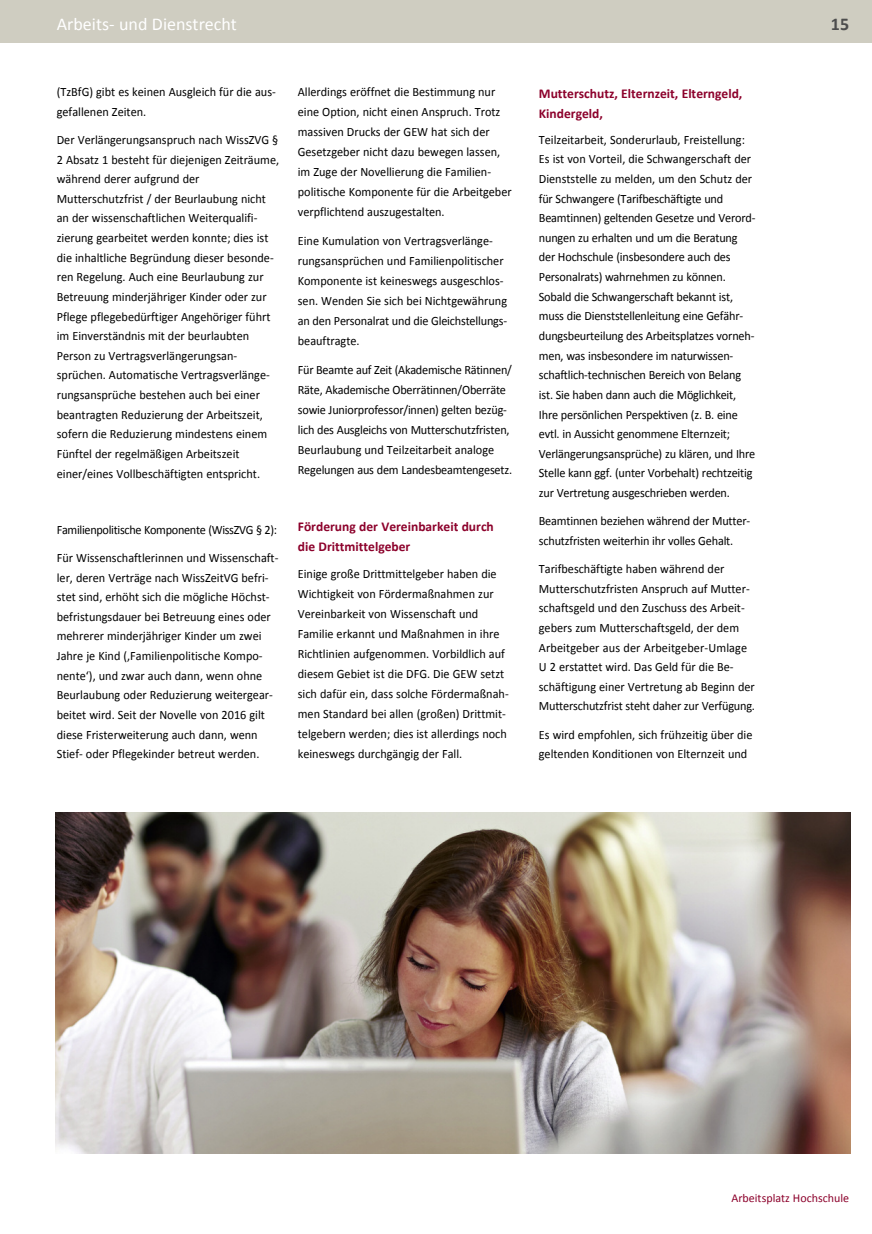
<style>
.page{position:relative;width:872px;height:1234px;background:#fff}
.page>*{position:absolute;margin:0;border:0;box-sizing:border-box;transform-origin:0 0}
.t1{font:18px "Calibri";color:#fff}
.t2{font:700 18px "Calibri";color:#4d4d4d}
.t3{font:700 13.5px/20.1px "Calibri";color:#8c002b}
.t4{font:12.75px/19.6px "Calibri";color:#000;scale:.96 1}
.t5{font:12.75px "Calibri";letter-spacing:-.025em;color:#000;scale:.96 1}
.t6{font:12px "Calibri";color:#8c002b}
</style>
<div class="page">
<div style="left:0;top:0;width:872px;height:43px;background:#cfcdc1"></div>
<img style="left:55px;top:812px;width:795px;height:341px">
<h1 class="t1" style="left:57px;top:13px;width:182px">Arbeits- und Dienstrecht</h1>
<p class="t4" style="left:57px;top:82px;width:230px">(TzBfG) gibt es keinen Ausgleich für die aus&shy;gefallenen Zeiten.</p>
<p class="t4" style="left:57px;top:130px;width:233px">Der Verlängerungsanspruch nach WissZVG § 2 Absatz 1 besteht für diejenigen Zeiträume, während derer aufgrund der Mutterschutzfrist / der Beurlaubung nicht an der wissenschaftlichen Weiterqualifi&shy;zierung gearbeitet werden konnte; dies ist die inhaltliche Begründung dieser besonde&shy;ren Regelung. Auch eine Beurlaubung zur Betreuung minderjähriger Kinder oder zur Pflege pflegebedürftiger Angehöriger führt im Einverständnis mit der beurlaubten Person zu Vertragsverlängerungsan&shy;sprüchen. Automatische Vertragsverlänge&shy;rungsansprüche bestehen auch bei einer beantragten Reduzierung der Arbeitszeit, sofern die Reduzierung mindestens einem Fünftel der regelmäßigen Arbeitszeit einer/eines Vollbeschäftigten entspricht.</p>
<p class="t5" style="left:57px;top:521px;width:231px">Familienpolitische Komponente (WissZVG § 2):</p>
<p class="t4" style="left:57px;top:547px;width:232px">Für Wissenschaftlerinnen und Wissenschaft&shy;ler, deren Verträge nach WissZeitVG befri&shy;stet sind, erhöht sich die mögliche Höchst&shy;befristungsdauer bei Betreuung eines oder mehrerer minderjähriger Kinder um zwei Jahre je Kind (‚Familienpolitische Kompo&shy;nente‘), und zwar auch dann, wenn ohne Beurlaubung oder Reduzierung weitergear&shy;beitet wird. Seit der Novelle von 2016 gilt diese Fristerweiterung auch dann, wenn Stief- oder Pflegekinder betreut werden.</p>
<p class="t4" style="left:298px;top:82px;width:224px;line-height:20.1px">Allerdings eröffnet die Bestimmung nur eine Option, nicht einen Anspruch. Trotz massiven Drucks der GEW hat sich der Gesetzgeber nicht dazu bewegen lassen, im Zuge der Novellierung die Familien&shy;politische Komponente für die Arbeitgeber verpflichtend auszugestalten.</p>
<p class="t4" style="left:298px;top:230px;width:220px;line-height:20.1px">Eine Kumulation von Vertragsverlänge&shy;rungsansprüchen und Familienpolitischer Komponente ist keineswegs ausgeschlos&shy;sen. Wenden Sie sich bei Nichtgewährung an den Personalrat und die Gleichstellungs - beauftragte.</p>
<p class="t4" style="left:298px;top:359px;width:225px;line-height:20.1px">Für Beamte auf Zeit (Akademische Rätinnen/ Räte, Akademische Oberrätinnen/Oberräte sowie Juniorprofessor/innen) gelten bezüg&shy;lich des Ausgleichs von Mutterschutzfristen, Beurlaubung und Teilzeitarbeit analoge Regelungen aus dem Landesbeamtengesetz.</p>
<p class="t3" style="left:298px;top:516px;width:197px">Förderung der Vereinbarkeit durch die Drittmittelgeber</p>
<p class="t4" style="left:298px;top:563px;width:221px;line-height:20.1px">Einige große Drittmittelgeber haben die Wichtigkeit von Fördermaßnahmen zur Vereinbarkeit von Wissenschaft und Familie erkannt und Maßnahmen in ihre Richtlinien aufgenommen. Vorbildlich auf diesem Gebiet ist die DFG. Die GEW setzt sich dafür ein, dass solche Fördermaßnah&shy;men Standard bei allen (großen) Drittmit&shy;telgebern werden; dies ist allerdings noch keineswegs durchgängig der Fall.</p>
<p class="t3" style="left:539px;top:84px;width:205px;line-height:19.6px">Mutterschutz, Elternzeit, Elterngeld,<br>Kindergeld,</p>
<p class="t4" style="left:539px;top:129px;width:227px">Teilzeitarbeit, Sonderurlaub, Freistellung:<br>Es ist von Vorteil, die Schwangerschaft der Dienststelle zu melden, um den Schutz der für Schwangere (Tarifbeschäftigte und Beamtinnen) geltenden Gesetze und Verord&shy;nungen zu erhalten und um die Beratung der Hochschule (insbesondere auch des Personalrats) wahrnehmen zu können.<br>Sobald die Schwangerschaft bekannt ist, muss die Dienststellenleitung eine Gefähr&shy;dungsbeurteilung des Arbeitsplatzes vorneh&shy;men, was insbesondere im naturwissen&shy;schaftlich-technischen Bereich von Belang ist. Sie haben dann auch die Möglichkeit, Ihre persönlichen Perspektiven (z. B. eine evtl. in Aussicht genommene Elternzeit; Verlängerungsansprüche) zu klären, und Ihre Stelle kann ggf. (unter Vorbehalt) rechtzeitig zur Vertretung ausgeschrieben werden.</p>
<p class="t4" style="left:539px;top:511px;width:222px">Beamtinnen beziehen während der Mutter&shy;schutzfristen weiterhin ihr volles Gehalt.</p>
<p class="t4" style="left:539px;top:558px;width:227px">Tarifbeschäftigte haben während der Mutterschutzfristen Anspruch auf Mutter&shy;schaftsgeld und den Zuschuss des Arbeit&shy;gebers zum Mutterschaftsgeld, der dem Arbeitgeber aus der Arbeitgeber-Umlage U 2 erstattet wird. Das Geld für die Be&shy;schäftigung einer Vertretung ab Beginn der Mutterschutzfrist steht daher zur Verfügung.</p>
<p class="t4" style="left:539px;top:724px;width:224px">Es wird empfohlen, sich frühzeitig über die geltenden Konditionen von Elternzeit und</p>
<h1 class="t2" style="left:831px;top:13px;width:20px">15</h1>
<p class="t6" style="left:731px;top:1190px;width:119px">Arbeitsplatz Hochschule</p>
</div>
